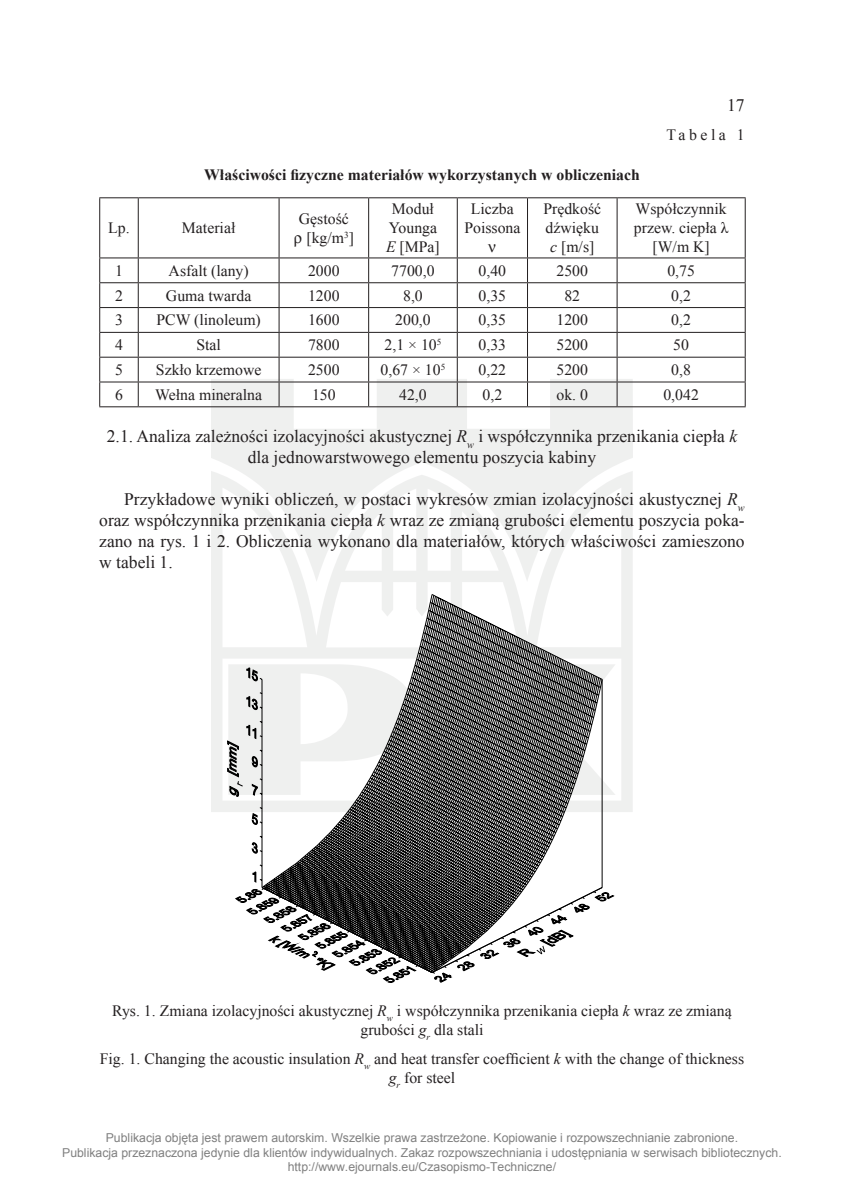
<style>
.page{position:relative;width:844px;height:1191px;background:#fff}
.page>*{position:absolute;margin:0;border:0;box-sizing:border-box;transform-origin:0 0}
.tekst_cz{font:17.5px/21px "Times New Roman";color:#231f20;text-align:justify}
.tytuł_rozdz__1{font:17.5px/21px "Times New Roman";color:#231f20;text-align:center}
.ryc__cz{font:15.75px/18.9px "Times New Roman";color:#231f20;text-align:center}
.nad_tablicą_cz{font:700 15.75px "Times New Roman";color:#231f20}
.rysunek{font:15.75px "Times New Roman";color:#231f20}
.tablica_cz{font:15.75px "Times New Roman";letter-spacing:.22em;color:#231f20}
.t1{font:12.25px/14.7px "Arial";color:#808080;text-align:center}
.s1{font-style:italic}
</style>
<div class="page">
<svg style="left:211px;top:379px;width:421px;height:433px;fill:#eff0ef"></svg>
<hr style="left:99px;top:197px;width:39px;height:1px;background:#231f20">
<hr style="left:138px;top:197px;width:141px;height:1px;background:#231f20">
<hr style="left:279px;top:197px;width:89px;height:1px;background:#231f20">
<hr style="left:368px;top:197px;width:89px;height:1px;background:#231f20">
<hr style="left:457px;top:197px;width:70px;height:1px;background:#231f20">
<hr style="left:527px;top:197px;width:90px;height:1px;background:#231f20">
<hr style="left:617px;top:197px;width:128px;height:1px;background:#231f20">
<hr style="left:99px;top:257px;width:39px;height:1px;background:#231f20">
<hr style="left:138px;top:257px;width:141px;height:1px;background:#231f20">
<hr style="left:279px;top:257px;width:89px;height:1px;background:#231f20">
<hr style="left:368px;top:257px;width:89px;height:1px;background:#231f20">
<hr style="left:457px;top:257px;width:70px;height:1px;background:#231f20">
<hr style="left:527px;top:257px;width:90px;height:1px;background:#231f20">
<hr style="left:617px;top:257px;width:128px;height:1px;background:#231f20">
<hr style="left:99px;top:282px;width:39px;height:1px;background:#231f20">
<hr style="left:138px;top:282px;width:141px;height:1px;background:#231f20">
<hr style="left:279px;top:282px;width:89px;height:1px;background:#231f20">
<hr style="left:368px;top:282px;width:89px;height:1px;background:#231f20">
<hr style="left:457px;top:282px;width:70px;height:1px;background:#231f20">
<hr style="left:527px;top:282px;width:90px;height:1px;background:#231f20">
<hr style="left:617px;top:282px;width:128px;height:1px;background:#231f20">
<hr style="left:99px;top:307px;width:39px;height:1px;background:#231f20">
<hr style="left:138px;top:307px;width:141px;height:1px;background:#231f20">
<hr style="left:279px;top:307px;width:89px;height:1px;background:#231f20">
<hr style="left:368px;top:307px;width:89px;height:1px;background:#231f20">
<hr style="left:457px;top:307px;width:70px;height:1px;background:#231f20">
<hr style="left:527px;top:307px;width:90px;height:1px;background:#231f20">
<hr style="left:617px;top:307px;width:128px;height:1px;background:#231f20">
<hr style="left:99px;top:332px;width:39px;height:1px;background:#231f20">
<hr style="left:138px;top:332px;width:141px;height:1px;background:#231f20">
<hr style="left:279px;top:332px;width:89px;height:1px;background:#231f20">
<hr style="left:368px;top:332px;width:89px;height:1px;background:#231f20">
<hr style="left:457px;top:332px;width:70px;height:1px;background:#231f20">
<hr style="left:527px;top:332px;width:90px;height:1px;background:#231f20">
<hr style="left:617px;top:332px;width:128px;height:1px;background:#231f20">
<hr style="left:99px;top:357px;width:39px;height:1px;background:#231f20">
<hr style="left:138px;top:357px;width:141px;height:1px;background:#231f20">
<hr style="left:279px;top:357px;width:89px;height:1px;background:#231f20">
<hr style="left:368px;top:357px;width:89px;height:1px;background:#231f20">
<hr style="left:457px;top:357px;width:70px;height:1px;background:#231f20">
<hr style="left:527px;top:357px;width:90px;height:1px;background:#231f20">
<hr style="left:617px;top:357px;width:128px;height:1px;background:#231f20">
<hr style="left:99px;top:381px;width:39px;height:1px;background:#231f20">
<hr style="left:138px;top:381px;width:141px;height:1px;background:#231f20">
<hr style="left:279px;top:381px;width:89px;height:1px;background:#231f20">
<hr style="left:368px;top:381px;width:89px;height:1px;background:#231f20">
<hr style="left:457px;top:381px;width:70px;height:1px;background:#231f20">
<hr style="left:527px;top:381px;width:90px;height:1px;background:#231f20">
<hr style="left:617px;top:381px;width:128px;height:1px;background:#231f20">
<hr style="left:99px;top:406px;width:39px;height:1px;background:#231f20">
<hr style="left:138px;top:406px;width:141px;height:1px;background:#231f20">
<hr style="left:279px;top:406px;width:89px;height:1px;background:#231f20">
<hr style="left:368px;top:406px;width:89px;height:1px;background:#231f20">
<hr style="left:457px;top:406px;width:70px;height:1px;background:#231f20">
<hr style="left:527px;top:406px;width:90px;height:1px;background:#231f20">
<hr style="left:617px;top:406px;width:128px;height:1px;background:#231f20">
<hr style="left:99px;top:198px;width:1px;height:59px;background:#231f20">
<svg style="left:99px;top:258px;width:1px;height:148px"></svg>
<hr style="left:138px;top:198px;width:1px;height:59px;background:#231f20">
<hr style="left:278px;top:198px;width:1px;height:59px;background:#231f20">
<hr style="left:368px;top:198px;width:1px;height:59px;background:#231f20">
<hr style="left:456px;top:198px;width:1px;height:59px;background:#231f20">
<hr style="left:527px;top:198px;width:1px;height:59px;background:#231f20">
<hr style="left:616px;top:198px;width:1px;height:59px;background:#231f20">
<hr style="left:744px;top:198px;width:1px;height:59px;background:#231f20">
<svg style="left:138px;top:258px;width:1px;height:148px"></svg>
<svg style="left:278px;top:258px;width:1px;height:148px"></svg>
<svg style="left:368px;top:258px;width:1px;height:148px"></svg>
<svg style="left:456px;top:258px;width:1px;height:148px"></svg>
<svg style="left:527px;top:258px;width:1px;height:148px"></svg>
<svg style="left:616px;top:258px;width:1px;height:148px"></svg>
<svg style="left:744px;top:258px;width:1px;height:148px"></svg>
<svg style="left:227px;top:594px;width:387px;height:388px"></svg>
<p class="nad_tablicą_cz" style="left:204px;top:164px;width:437px">Właściwości fizyczne materiałów wykorzystanych w obliczeniach</p>
<p class="tekst_cz" style="left:727px;top:95px;width:19px">17</p>
<p class="tablica_cz" style="left:666px;top:124px;width:80px">Tabela 1</p>
<p class="ryc__cz" style="left:108px;top:218px;width:23px">Lp.</p>
<p class="ryc__cz" style="left:182px;top:218px;width:55px">Materiał</p>
<p class="ryc__cz" style="left:299px;top:209px;width:51px">Gęstość</p>
<p class="ryc__cz" style="left:306px;top:228px;width:49px">[kg/m<sup>3</sup>]</p>
<p class="ryc__cz" style="left:388px;top:199px;width:50px;text-align:left">Moduł<br>Younga</p>
<p class="ryc__cz" style="left:386px;top:237px;width:55px"><span class="s1">E</span> [MPa]</p>
<p class="ryc__cz" style="left:464px;top:199px;width:58px">Liczba<br>Poissona</p>
<p class="ryc__cz" style="left:543px;top:199px;width:59px;text-align:left">Prędkość dźwięku</p>
<p class="ryc__cz" style="left:550px;top:237px;width:46px"><span class="s1">c</span> [m/s]</p>
<p class="ryc__cz" style="left:633px;top:199px;width:96px">Współczynnik przew. ciepła λ [W/m K]</p>
<p class="ryc__cz" style="left:115px;top:261px;width:9px">1</p>
<p class="rysunek" style="left:168px;top:260px;width:82px">Asfalt (lany)</p>
<p class="ryc__cz" style="left:308px;top:261px;width:33px">2000</p>
<p class="ryc__cz" style="left:391px;top:261px;width:45px">7700,0</p>
<p class="ryc__cz" style="left:478px;top:261px;width:29px">0,40</p>
<p class="ryc__cz" style="left:556px;top:261px;width:33px">2500</p>
<p class="ryc__cz" style="left:667px;top:261px;width:29px">0,75</p>
<p class="ryc__cz" style="left:115px;top:286px;width:9px">2</p>
<p class="ryc__cz" style="left:166px;top:286px;width:87px">Guma twarda</p>
<p class="ryc__cz" style="left:308px;top:286px;width:33px">1200</p>
<p class="ryc__cz" style="left:403px;top:286px;width:21px">8,0</p>
<p class="ryc__cz" style="left:478px;top:286px;width:29px">0,35</p>
<p class="ryc__cz" style="left:564px;top:286px;width:17px">82</p>
<p class="ryc__cz" style="left:671px;top:286px;width:21px">0,2</p>
<p class="ryc__cz" style="left:115px;top:310px;width:9px">3</p>
<p class="ryc__cz" style="left:156px;top:310px;width:106px">PCW (linoleum)</p>
<p class="ryc__cz" style="left:308px;top:310px;width:33px">1600</p>
<p class="ryc__cz" style="left:395px;top:310px;width:37px">200,0</p>
<p class="ryc__cz" style="left:478px;top:310px;width:29px">0,35</p>
<p class="ryc__cz" style="left:556px;top:310px;width:33px">1200</p>
<p class="ryc__cz" style="left:671px;top:310px;width:21px">0,2</p>
<p class="ryc__cz" style="left:115px;top:335px;width:9px">4</p>
<p class="ryc__cz" style="left:196px;top:335px;width:26px">Stal</p>
<p class="ryc__cz" style="left:308px;top:335px;width:33px">7800</p>
<p class="ryc__cz" style="left:384px;top:335px;width:58px">2,1 × 10<sup>5</sup></p>
<p class="ryc__cz" style="left:478px;top:335px;width:29px">0,33</p>
<p class="ryc__cz" style="left:556px;top:335px;width:33px">5200</p>
<p class="ryc__cz" style="left:673px;top:335px;width:17px">50</p>
<p class="ryc__cz" style="left:115px;top:360px;width:9px">5</p>
<p class="ryc__cz" style="left:156px;top:360px;width:107px">Szkło krzemowe</p>
<p class="ryc__cz" style="left:308px;top:360px;width:33px">2500</p>
<p class="ryc__cz" style="left:380px;top:360px;width:66px">0,67 × 10<sup>5</sup></p>
<p class="ryc__cz" style="left:478px;top:360px;width:29px">0,22</p>
<p class="ryc__cz" style="left:556px;top:360px;width:33px">5200</p>
<p class="ryc__cz" style="left:671px;top:360px;width:21px">0,8</p>
<p class="ryc__cz" style="left:115px;top:385px;width:9px">6</p>
<p class="ryc__cz" style="left:155px;top:385px;width:108px">Wełna mineralna</p>
<p class="ryc__cz" style="left:312px;top:385px;width:25px">150</p>
<p class="ryc__cz" style="left:399px;top:385px;width:29px">42,0</p>
<p class="ryc__cz" style="left:482px;top:385px;width:21px">0,2</p>
<p class="ryc__cz" style="left:556px;top:385px;width:33px">ok. 0</p>
<p class="ryc__cz" style="left:663px;top:385px;width:37px">0,042</p>
<p class="tytuł_rozdz__1" style="left:107px;top:425px;width:631px">2.1. Analiza zależności izolacyjności akustycznej <span class="s1">R</span><sub>w</sub> i współczynnika przenikania ciepła <span class="s1">k </span>dla jednowarstwowego elementu poszycia kabiny</p>
<p class="tekst_cz" style="left:99px;top:488px;width:646px;text-indent:25px">Przykładowe wyniki obliczeń, w postaci wykresów zmian izolacyjności akustycznej <span class="s1">R</span><sub>w </sub>oraz współczynnika przenikania ciepła <span class="s1">k</span> wraz ze zmianą grubości elementu poszycia poka&shy;zano na rys. 1 i 2. Obliczenia wykonano dla materiałów, których właściwości zamieszono w tabeli 1.</p>
<p class="ryc__cz" style="left:112px;top:1001px;width:621px">Rys. 1. Zmiana izolacyjności akustycznej <span class="s1">R</span><sub>w</sub> i współczynnika przenikania ciepła <span class="s1">k</span> wraz ze zmianą grubości <span class="s1">g</span><sub>r</sub> dla stali</p>
<p class="ryc__cz" style="left:100px;top:1049px;width:645px">Fig. 1. Changing the acoustic insulation <span class="s1">R</span><sub>w</sub> and heat transfer coefficient <span class="s1">k</span> with the change of thickness <span class="s1">g</span><sub>r</sub> for steel</p>
<p class="t1" style="left:62px;top:1130px;width:721px">Publikacja objęta jest prawem autorskim. Wszelkie prawa zastrzeżone. Kopiowanie i rozpowszechnianie zabronione.<br>Publikacja przeznaczona jedynie dla klientów indywidualnych. Zakaz rozpowszechniania i udostępniania w serwisach bibliotecznych. http://www.ejournals.eu/Czasopismo-Techniczne/</p>
</div>
